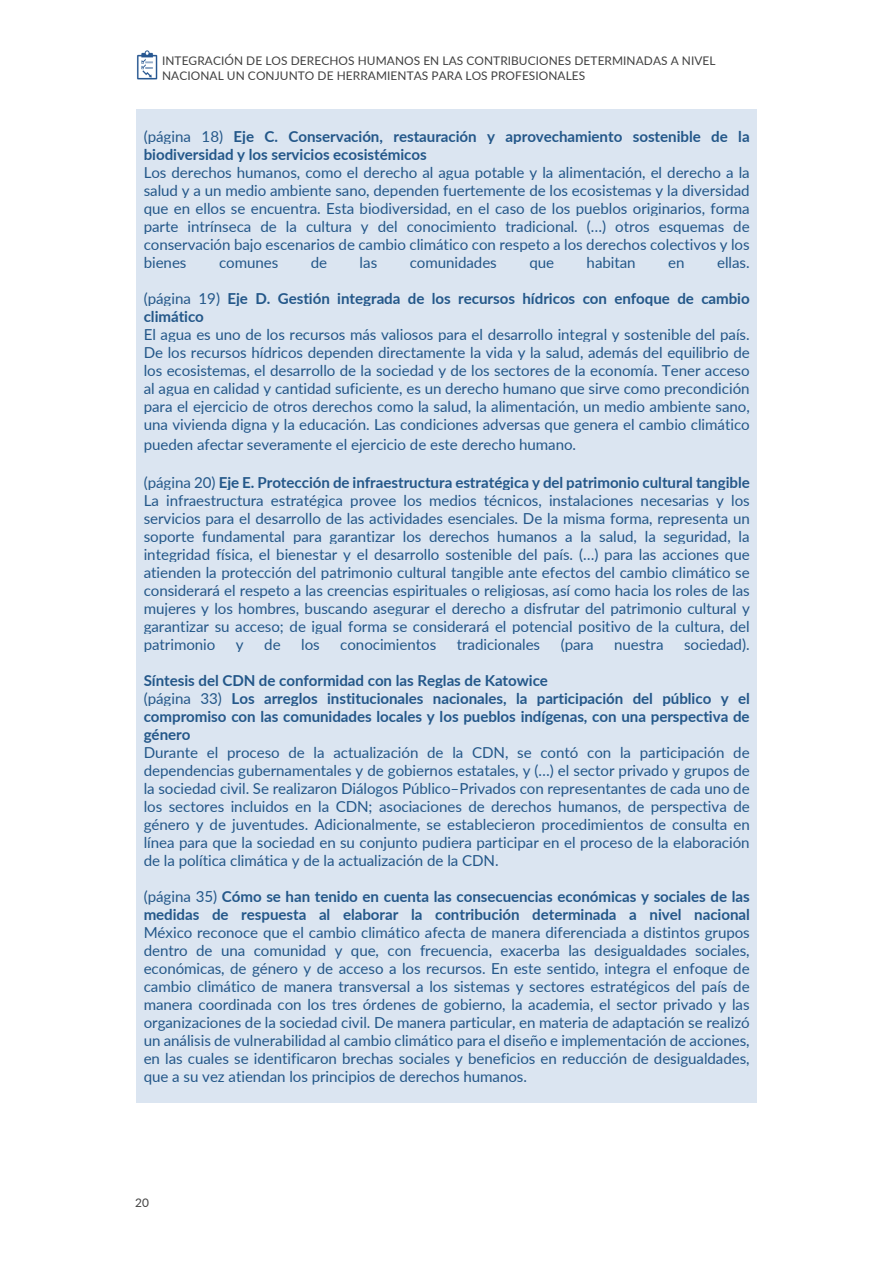
<style>
.page{position:relative;width:893px;height:1262px;background:#fff}
.page>*{position:absolute;margin:0;border:0;box-sizing:border-box;transform-origin:0 0}
.t1{font:15.15px/18px "Lato";letter-spacing:-.005em;color:#235789;text-align:justify}
.t2{font:700 15.15px/18px "Lato";letter-spacing:-.005em;color:#235789}
.t3{font:11.85px/14.7px "Lato";letter-spacing:.005em;color:#404040}
.t4{font:11.85px "Lato";color:#434343}
.s1{font-weight:400}
.s2{font-weight:700}
</style>
<div class="page">
<img style="left:137px;top:51px;width:21px;height:28px">
<div style="left:136px;top:109px;width:621px;height:994px;background:#dbe5f1"></div>
<p class="t3" style="left:162px;top:53px;width:555px">INTEGRACIÓN DE LOS DERECHOS HUMANOS EN LAS CONTRIBUCIONES DETERMINADAS A NIVEL<br>NACIONAL UN CONJUNTO DE HERRAMIENTAS PARA LOS PROFESIONALES</p>
<p class="t2" style="left:144px;top:127px;width:607px"><span class="s1">(página 18)</span> Eje C. Conservación, restauración y aprovechamiento sostenible de la biodiversidad y los servicios ecosistémicos</p>
<p class="t1" style="left:144px;top:163px;width:607px">Los derechos humanos, como el derecho al agua potable y la alimentación, el derecho a la salud y a un medio ambiente sano, dependen fuertemente de los ecosistemas y la diversidad que en ellos se encuentra. Esta biodiversidad, en el caso de los pueblos originarios, forma parte intrínseca de la cultura y del conocimiento tradicional. (…) otros esquemas de conservación bajo escenarios de cambio climático con respeto a los derechos colectivos y los bienes</p>
<p class="t1" style="left:219px;top:253px;width:61px">comunes</p>
<p class="t1" style="left:311px;top:253px;width:18px">de</p>
<p class="t1" style="left:359px;top:253px;width:19px">las</p>
<p class="t1" style="left:409px;top:253px;width:89px">comunidades</p>
<p class="t1" style="left:529px;top:253px;width:26px">que</p>
<p class="t1" style="left:586px;top:253px;width:51px">habitan</p>
<p class="t1" style="left:668px;top:253px;width:18px">en</p>
<p class="t1" style="left:717px;top:253px;width:34px">ellas.</p>
<p class="t2" style="left:144px;top:289px;width:607px"><span class="s1">(página 19)</span> Eje D. Gestión integrada de los recursos hídricos con enfoque de cambio climático</p>
<p class="t1" style="left:144px;top:325px;width:607px">El agua es uno de los recursos más valiosos para el desarrollo integral y sostenible del país.<br>De los recursos hídricos dependen directamente la vida y la salud, además del equilibrio de los ecosistemas, el desarrollo de la sociedad y de los sectores de la economía. Tener acceso al agua en calidad y cantidad suficiente, es un derecho humano que sirve como precondición para el ejercicio de otros derechos como la salud, la alimentación, un medio ambiente sano, una vivienda digna y la educación. Las condiciones adversas que genera el cambio climático</p>
<p class="t1" style="left:144px;top:435px;width:434px">pueden afectar severamente el ejercicio de este derecho humano.</p>
<p class="t1" style="left:144px;top:473px;width:607px">(página 20) <span class="s2">Eje E. Protección de infraestructura estratégica y del patrimonio cultural tangible </span>La infraestructura estratégica provee los medios técnicos, instalaciones necesarias y los servicios para el desarrollo de las actividades esenciales. De la misma forma, representa un soporte fundamental para garantizar los derechos humanos a la salud, la seguridad, la integridad física, el bienestar y el desarrollo sostenible del país. (…) para las acciones que atienden la protección del patrimonio cultural tangible ante efectos del cambio climático se considerará el respeto a las creencias espirituales o religiosas, así como hacia los roles de las mujeres y los hombres, buscando asegurar el derecho a disfrutar del patrimonio cultural y garantizar su acceso; de igual forma se considerará el potencial positivo de la cultura, del patrimonio</p>
<p class="t1" style="left:236px;top:635px;width:9px">y</p>
<p class="t1" style="left:264px;top:635px;width:18px">de</p>
<p class="t1" style="left:301px;top:635px;width:20px">los</p>
<p class="t1" style="left:340px;top:635px;width:97px">conocimientos</p>
<p class="t1" style="left:457px;top:635px;width:85px">tradicionales</p>
<p class="t1" style="left:560px;top:635px;width:34px">(para</p>
<p class="t1" style="left:614px;top:635px;width:51px">nuestra</p>
<p class="t1" style="left:684px;top:635px;width:67px">sociedad).</p>
<p class="t2" style="left:144px;top:671px;width:607px">Síntesis del CDN de conformidad con las Reglas de Katowice<br><span class="s1">(página 33)</span> Los arreglos institucionales nacionales, la participación del público y el compromiso con las comunidades locales y los pueblos indígenas, con una perspectiva de género</p>
<p class="t1" style="left:144px;top:743px;width:607px">Durante el proceso de la actualización de la CDN, se contó con la participación de dependencias gubernamentales y de gobiernos estatales, y (…) el sector privado y grupos de la sociedad civil. Se realizaron Diálogos Público–Privados con representantes de cada uno de los sectores incluidos en la CDN; asociaciones de derechos humanos, de perspectiva de género y de juventudes. Adicionalmente, se establecieron procedimientos de consulta en línea para que la sociedad en su conjunto pudiera participar en el proceso de la elaboración de la política climática y de la actualización de la CDN.</p>
<p class="t2" style="left:144px;top:887px;width:607px"><span class="s1">(página 35)</span> Cómo se han tenido en cuenta las consecuencias económicas y sociales de las medidas de respuesta al elaborar la contribución determinada a nivel nacional</p>
<p class="t1" style="left:144px;top:923px;width:607px">México reconoce que el cambio climático afecta de manera diferenciada a distintos grupos dentro de una comunidad y que, con frecuencia, exacerba las desigualdades sociales, económicas, de género y de acceso a los recursos. En este sentido, integra el enfoque de cambio climático de manera transversal a los sistemas y sectores estratégicos del país de manera coordinada con los tres órdenes de gobierno, la academia, el sector privado y las organizaciones de la sociedad civil. De manera particular, en materia de adaptación se realizó un análisis de vulnerabilidad al cambio climático para el diseño e implementación de acciones, en las cuales se identificaron brechas sociales y beneficios en reducción de desigualdades, que a su vez atiendan los principios de derechos humanos.</p>
<p class="t4" style="left:135px;top:1194px;width:15px">20</p>
</div>
